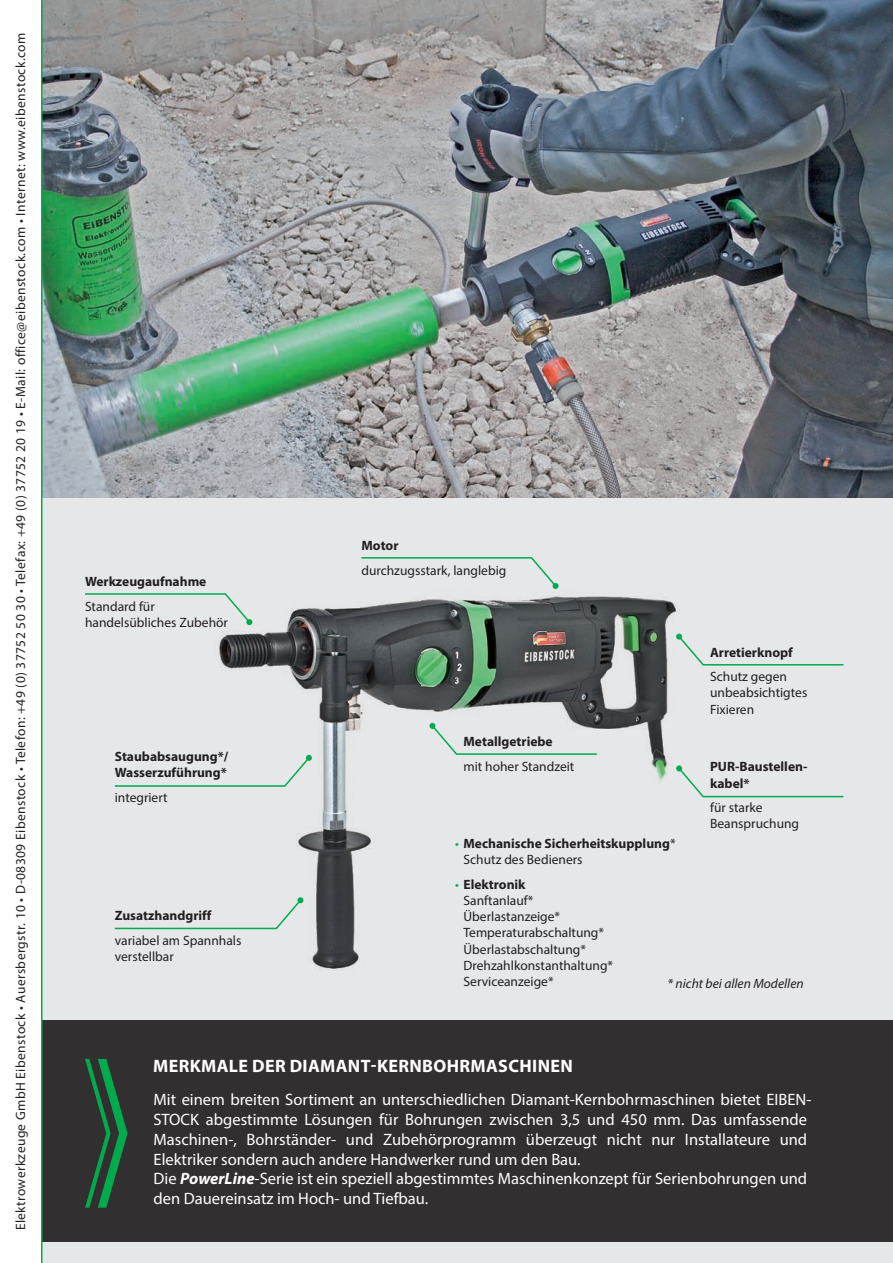
<style>
.page{position:relative;width:893px;height:1263px;background:#fff}
.page>*{position:absolute;margin:0;border:0;box-sizing:border-box;transform-origin:0 0}
.t1{font:700 18px "Myriad Pro";letter-spacing:.02em;color:#fff}
.t2{font:16.5px/19.8px "Myriad Pro";color:#fff}
.t3{font:13.5px/16.2px "Myriad Pro";color:#231f20}
.t4{font:13.5px "Myriad Pro";letter-spacing:.03em;color:#231f20}
.t5{font:700 13.5px/16.2px "Myriad Pro";color:#231f20}
.t6{font:italic 13.5px "Myriad Pro";color:#231f20}
.s1{font-weight:400;color:#00ab4d}
.s2{font-weight:400}
.s3{color:#00ab4d}
.s4{font-weight:700}
.s5{font-weight:700;font-style:italic}
</style>
<div class="page">
<div style="left:0;top:497px;width:893px;height:766px;background:#e6e7e9"></div>
<img style="left:219px;top:596px;width:462px;height:373px">
<img style="left:43px;top:0;width:850px;height:497px">
<div style="left:0;top:1020px;width:893px;height:222px;background:#312f30"></div>
<svg style="left:361px;top:557px;width:198px;height:32px"></svg>
<svg style="left:85px;top:593px;width:167px;height:32px"></svg>
<svg style="left:114px;top:755px;width:198px;height:32px"></svg>
<svg style="left:114px;top:897px;width:189px;height:33px"></svg>
<svg style="left:429px;top:723px;width:169px;height:32px"></svg>
<svg style="left:676px;top:634px;width:168px;height:32px"></svg>
<svg style="left:676px;top:765px;width:168px;height:33px"></svg>
<svg style="left:85px;top:1059px;width:43px;height:149px"></svg>
<img style="left:640px;top:749px;width:36px;height:37px">
<div style="left:0;top:0;width:43px;height:1263px;background:#fff"></div>
<p class="t4" style="left:12px;top:1230px;width:1199px;rotate:-90deg">Elektrowerkzeuge GmbH Eibenstock • Auersbergstr. 10 • D-08309 Eibenstock • Telefon: +49 (0) 37752 50 30 • Telefax: +49 (0) 37752 20 19 • E-Mail: office@eibenstock.com • Internet: www.eibenstock.com</p>
<p class="t5" style="left:85px;top:573px;width:123px">Werkzeugaufnahme</p>
<p class="t3" style="left:85px;top:598px;width:144px">Standard für handelsübliches Zubehör</p>
<p class="t5" style="left:115px;top:748px;width:115px">Staubabsaugung*/<br>Wasserzuführung*</p>
<p class="t3" style="left:115px;top:789px;width:54px">integriert</p>
<p class="t5" style="left:115px;top:907px;width:98px">Zusatzhandgriff</p>
<p class="t3" style="left:115px;top:932px;width:128px">variabel am Spannhals verstellbar</p>
<p class="t5" style="left:361px;top:537px;width:39px">Motor</p>
<p class="t3" style="left:361px;top:562px;width:147px">durchzugsstark, langlebig</p>
<p class="t5" style="left:463px;top:733px;width:91px">Metallgetriebe</p>
<p class="t3" style="left:463px;top:758px;width:112px">mit hoher Standzeit</p>
<p class="t5" style="left:710px;top:643px;width:84px">Arretierknopf</p>
<p class="t3" style="left:710px;top:668px;width:99px">Schutz gegen unbeabsichtigtes<br>Fixieren</p>
<p class="t5" style="left:710px;top:758px;width:99px">PUR-Baustellen&shy;kabel*</p>
<p class="t3" style="left:710px;top:799px;width:91px">für starke<br>Beanspruchung</p>
<p class="t5" style="left:463px;top:835px;width:214px;text-indent:-9px"><span class="s1">•</span> Mechanische Sicherheitskupplung<span class="s2">*<br>Schutz des Bedieners</span></p>
<p class="t3" style="left:463px;top:876px;width:151px;text-indent:-9px"><span class="s3">•</span> <span class="s4">Elektronik<br></span>Sanftanlauf*<br>Überlastanzeige*<br>Temperaturabschaltung*<br>Überlastabschaltung*<br>Drehzahlkonstanthaltung*<br>Serviceanzeige*</p>
<p class="t6" style="left:668px;top:975px;width:138px">* nicht bei allen Modellen</p>
<p class="t1" style="left:153px;top:1054px;width:421px">MERKMALE DER DIAMANT-KERNBOHRMASCHINEN</p>
<p class="t2" style="left:153px;top:1089px;width:660px">Mit einem breiten Sortiment an unterschiedlichen Diamant-Kernbohrmaschinen bietet EIBEN-STOCK abgestimmte Lösungen für Bohrungen zwischen 3,5 und 450 mm. Das umfassende Maschinen-, Bohrständer- und Zubehörprogramm überzeugt nicht nur Installateure und Elektriker sondern auch andere Handwerker rund um den Bau.<br>Die <span class="s5">PowerLine</span>-Serie ist ein speziell abgestimmtes Maschinenkonzept für Serienbohrungen und den Dauereinsatz im Hoch- und Tiefbau.</p>
</div>
